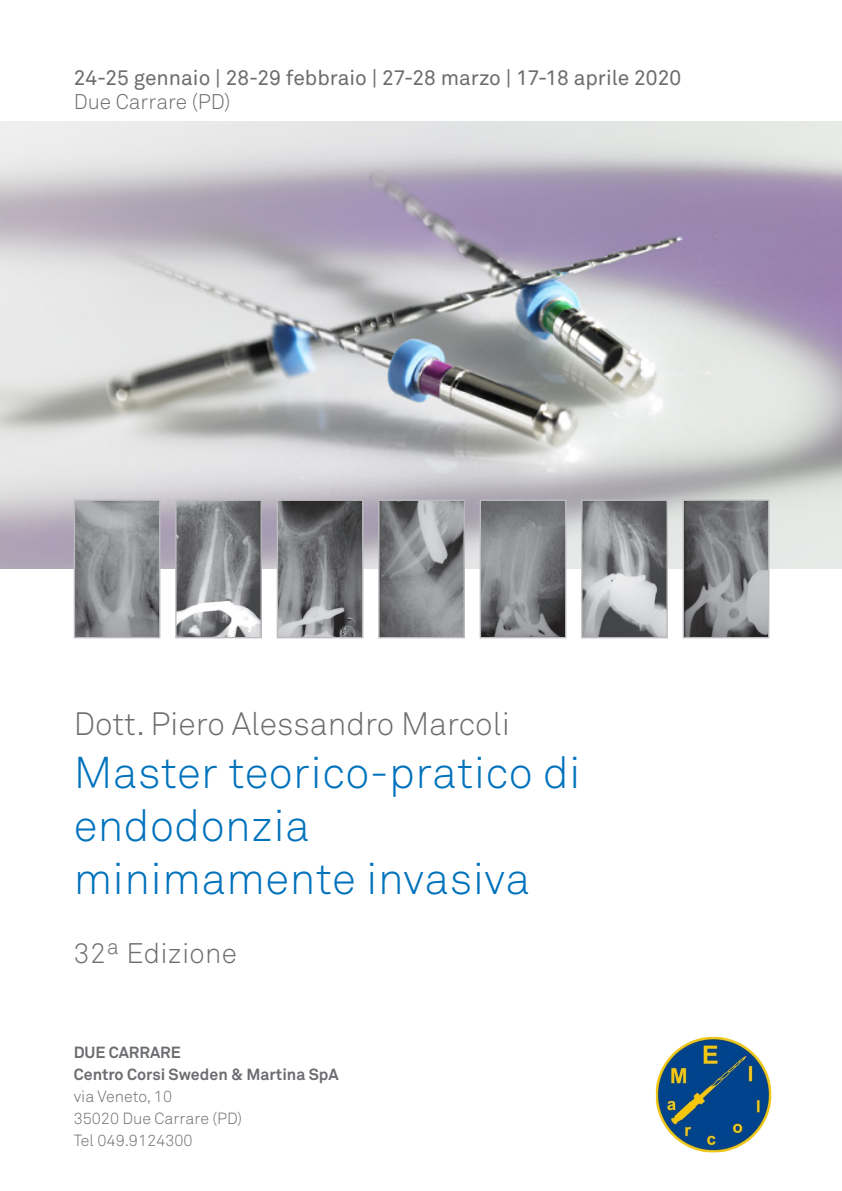
<style>
.page{position:relative;width:842px;height:1191px;background:#fff}
.page>*{position:absolute;margin:0;border:0;box-sizing:border-box;transform-origin:0 0}
.t1{font:44px "Akkurat Light Pro";letter-spacing:.01em;color:#0072bc}
.t2{font:32px "Akkurat Light Pro";color:#6c6d70}
.t3{font:28px "Akkurat Light Pro";letter-spacing:.01em;color:#6c6d70}
.t4{font:21px "Akkurat Pro";color:#6c6d70}
.t5{font:21px "Akkurat Light Pro";color:#6c6d70}
.t6{font:16px "Akkurat Light Pro";color:#6c6d70}
.t7{font:700 16px "Akkurat Pro";color:#6c6d70}
</style>
<div class="page">
<img style="left:0;top:122px;width:842px;height:447px">
<img style="left:76px;top:501px;width:82px;height:135px">
<div style="left:74px;top:499px;width:86px;height:139px;border:1px solid #bcbdc0"></div>
<img style="left:177px;top:501px;width:83px;height:135px">
<div style="left:175px;top:499px;width:87px;height:139px;border:1px solid #bcbdc0"></div>
<img style="left:279px;top:501px;width:82px;height:135px">
<div style="left:277px;top:499px;width:86px;height:139px;border:1px solid #bcbdc0"></div>
<img style="left:380px;top:501px;width:83px;height:135px">
<div style="left:378px;top:499px;width:87px;height:139px;border:1px solid #bcbdc0"></div>
<img style="left:482px;top:501px;width:82px;height:135px">
<div style="left:480px;top:499px;width:86px;height:139px;border:1px solid #bcbdc0"></div>
<img style="left:583px;top:501px;width:83px;height:135px">
<div style="left:581px;top:499px;width:87px;height:139px;border:1px solid #bcbdc0"></div>
<img style="left:685px;top:501px;width:82px;height:135px">
<div style="left:683px;top:499px;width:86px;height:139px;border:1px solid #bcbdc0"></div>
<img style="left:656px;top:1036px;width:116px;height:116px">
<p class="t4" style="left:74px;top:65px;width:609px">24-25 gennaio | 28-29 febbraio | 27-28 marzo | 17-18 aprile 2020</p>
<p class="t5" style="left:74px;top:89px;width:158px">Due Carrare (PD)</p>
<p class="t2" style="left:74px;top:705px;width:438px">Dott. Piero Alessandro Marcoli</p>
<p class="t1" style="left:74px;top:746px;width:508px">Master teorico-pratico di</p>
<p class="t1" style="left:74px;top:799px;width:238px">endodonzia</p>
<p class="t1" style="left:74px;top:852px;width:458px">minimamente invasiva</p>
<p class="t3" style="left:74px;top:937px;width:165px">32ª Edizione</p>
<p class="t7" style="left:74px;top:1042px;width:109px">DUE CARRARE</p>
<p class="t7" style="left:74px;top:1064px;width:266px">Centro Corsi Sweden &amp; Martina SpA</p>
<p class="t6" style="left:74px;top:1086px;width:100px">via Veneto, 10</p>
<p class="t6" style="left:74px;top:1108px;width:170px">35020 Due Carrare (PD)</p>
<p class="t6" style="left:74px;top:1130px;width:120px">Tel 049.9124300</p>
</div>
